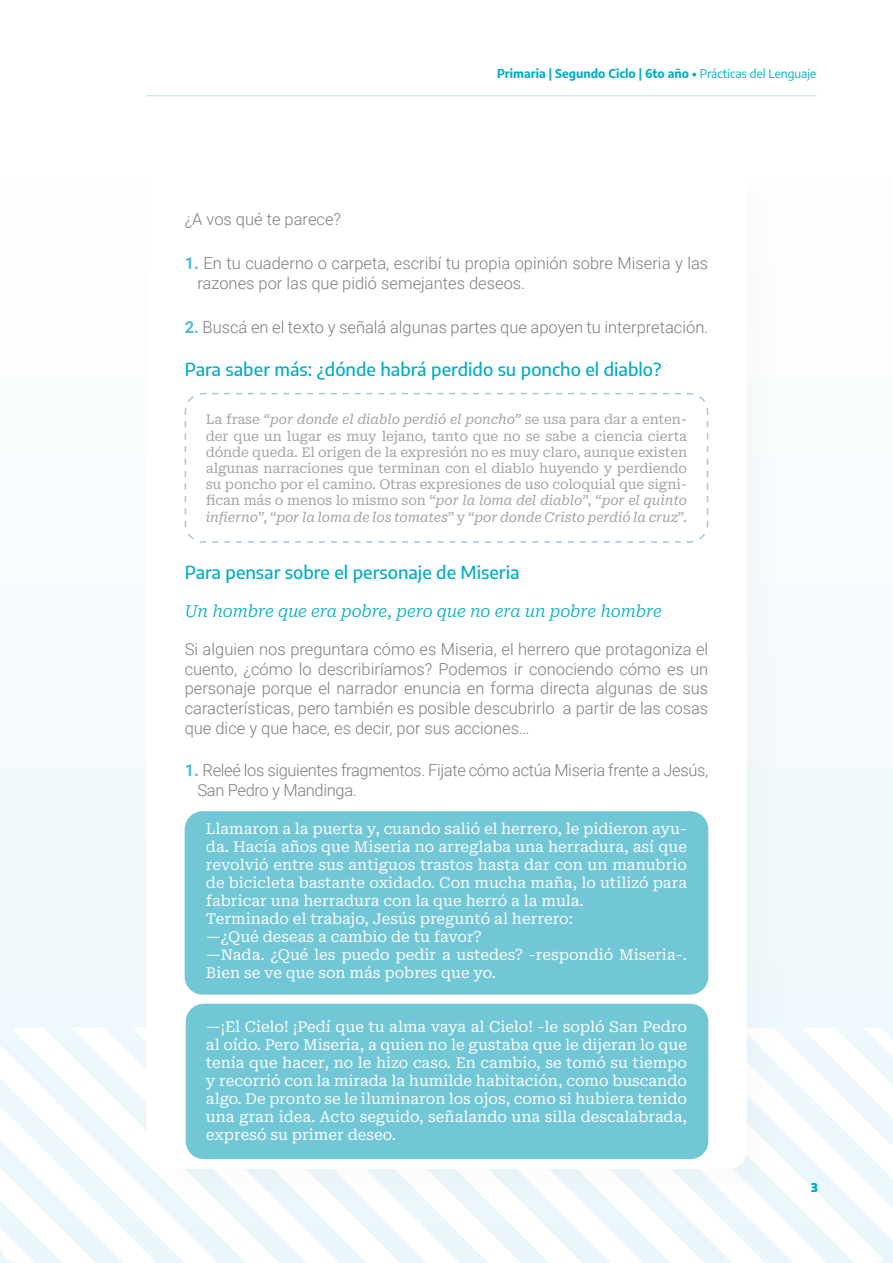
<style>
.page{position:relative;width:893px;height:1263px;background:#fff}
.page>*{position:absolute;margin:0;border:0;box-sizing:border-box;transform-origin:0 0}
.t1{font:500 18px "Encode Sans";color:#00aec3}
.t2{font:300 16.5px/19.8px "Roboto";color:#7e7e7d}
.t3{font:300 16.5px/19.8px "Roboto";letter-spacing:-.02em;color:#7e7e7d}
.t4{font:italic 300 16.5px "Roboto Serif";color:#00aec3}
.t5{font:15px/18px "Roboto Serif";color:#fff}
.t6{font:13.5px/16.2px "Roboto Serif";letter-spacing:-.01em;color:#a1a1a1;text-align:justify}
.t7{font:700 12px "Encode Sans";color:#00aec3}
.t8{font:900 12px "Encode Sans";color:#00aec3}
.s1{font-weight:400}
.s2{font-weight:700;color:#50bed0}
.s3{font-style:italic}
</style>
<div class="page">
<div style="left:0;top:111px;width:893px;height:1152px;background:#f8fcfe"></div>
<svg style="left:582px;top:1218px;width:37px;height:45px"></svg>
<svg style="left:521px;top:1218px;width:61px;height:45px"></svg>
<svg style="left:460px;top:1218px;width:61px;height:45px"></svg>
<svg style="left:400px;top:1218px;width:60px;height:45px"></svg>
<svg style="left:339px;top:1218px;width:61px;height:45px"></svg>
<svg style="left:279px;top:1218px;width:60px;height:45px"></svg>
<svg style="left:619px;top:1179px;width:265px;height:84px"></svg>
<svg style="left:157px;top:1218px;width:122px;height:45px"></svg>
<svg style="left:796px;top:1096px;width:97px;height:83px"></svg>
<svg style="left:0;top:1096px;width:157px;height:167px"></svg>
<div style="left:132px;top:155px;width:664px;height:1063px;background:#f7fbfc"></div>
<div style="left:146px;top:169px;width:601px;height:1000px;background:#fff;border-radius:18px"></div>
<hr style="left:146px;top:95px;width:670px;height:1px;background:#cce8ef">
<div style="left:185px;top:811px;width:523px;height:184px;background:#72c7d6;border-radius:18px"></div>
<div style="left:186px;top:1004px;width:522px;height:155px;background:#72c7d6;border-radius:18px"></div>
<svg style="left:184px;top:392px;width:525px;height:151px"></svg>
<p class="t7" style="left:497px;top:65px;width:321px">Primaria | Segundo Ciclo | 6to año • <span class="s1">Prácticas del Lenguaje</span></p>
<p class="t2" style="left:185px;top:209px;width:158px">¿A vos qué te parece?</p>
<p class="t2" style="left:197px;top:252px;width:512px;text-indent:-13px"><span class="s2">1.</span> En tu cuaderno o carpeta, escribí tu propia opinión sobre Miseria y las razones por las que pidió semejantes deseos.</p>
<p class="t2" style="left:185px;top:316px;width:525px"><span class="s2">2.</span> Buscá en el texto y señalá algunas partes que apoyen tu interpretación.</p>
<p class="t1" style="left:185px;top:356px;width:478px">Para saber más: ¿dónde habrá perdido su poncho el diablo?</p>
<p class="t6" style="left:206px;top:410px;width:483px">La frase <span class="s3">“por donde el diablo perdió el poncho”</span> se usa para dar a enten&shy;der que un lugar es muy lejano, tanto que no se sabe a ciencia cierta dónde queda. El origen de la expresión no es muy claro, aunque existen algunas narraciones que terminan con el diablo huyendo y perdiendo su poncho por el camino. Otras expresiones de uso coloquial que signi&shy;fican más o menos lo mismo son “<span class="s3">por la loma del diablo</span>”, “<span class="s3">por el quinto infierno</span>”, “<span class="s3">por la loma de los tomates</span>” y “<span class="s3">por donde Cristo perdió la cruz</span>”.</p>
<p class="t1" style="left:185px;top:560px;width:337px">Para pensar sobre el personaje de Miseria</p>
<p class="t4" style="left:185px;top:598px;width:479px">Un hombre que era pobre, pero que no era un pobre hombre</p>
<p class="t2" style="left:185px;top:638px;width:525px;text-align:justify">Si alguien nos preguntara cómo es Miseria, el herrero que protagoniza el cuento, ¿cómo lo describiríamos? Podemos ir conociendo cómo es un personaje porque el narrador enuncia en forma directa algunas de sus características, pero también es posible descubrirlo a partir de las cosas que dice y que hace, es decir, por sus acciones…</p>
<p class="t3" style="left:197px;top:760px;width:512px;text-indent:-13px"><span class="s2">1.</span> Releé los siguientes fragmentos. Fijate cómo actúa Miseria frente a Jesús,<br>San Pedro y Mandinga.</p>
<p class="t5" style="left:206px;top:818px;width:483px">Llamaron a la puerta y, cuando salió el herrero, le pidieron ayu&shy;da. Hacía años que Miseria no arreglaba una herradura, así que revolvió entre sus antiguos trastos hasta dar con un manubrio de bicicleta bastante oxidado. Con mucha maña, lo utilizó para fabricar una herradura con la que herró a la mula.<br>Terminado el trabajo, Jesús preguntó al herrero:<br>—¿Qué deseas a cambio de tu favor?<br>—Nada. ¿Qué les puedo pedir a ustedes? -respondió Miseria-.<br>Bien se ve que son más pobres que yo.</p>
<p class="t5" style="left:206px;top:1016px;width:483px;text-align:justify">—¡El Cielo! ¡Pedí que tu alma vaya al Cielo! -le sopló San Pedro al oído. Pero Miseria, a quien no le gustaba que le dijeran lo que tenía que hacer, no le hizo caso. En cambio, se tomó su tiempo y recorrió con la mirada la humilde habitación, como buscando algo. De pronto se le iluminaron los ojos, como si hubiera tenido una gran idea. Acto seguido, señalando una silla descalabrada, expresó su primer deseo.</p>
<p class="t8" style="left:811px;top:1178px;width:8px">3</p>
</div>
